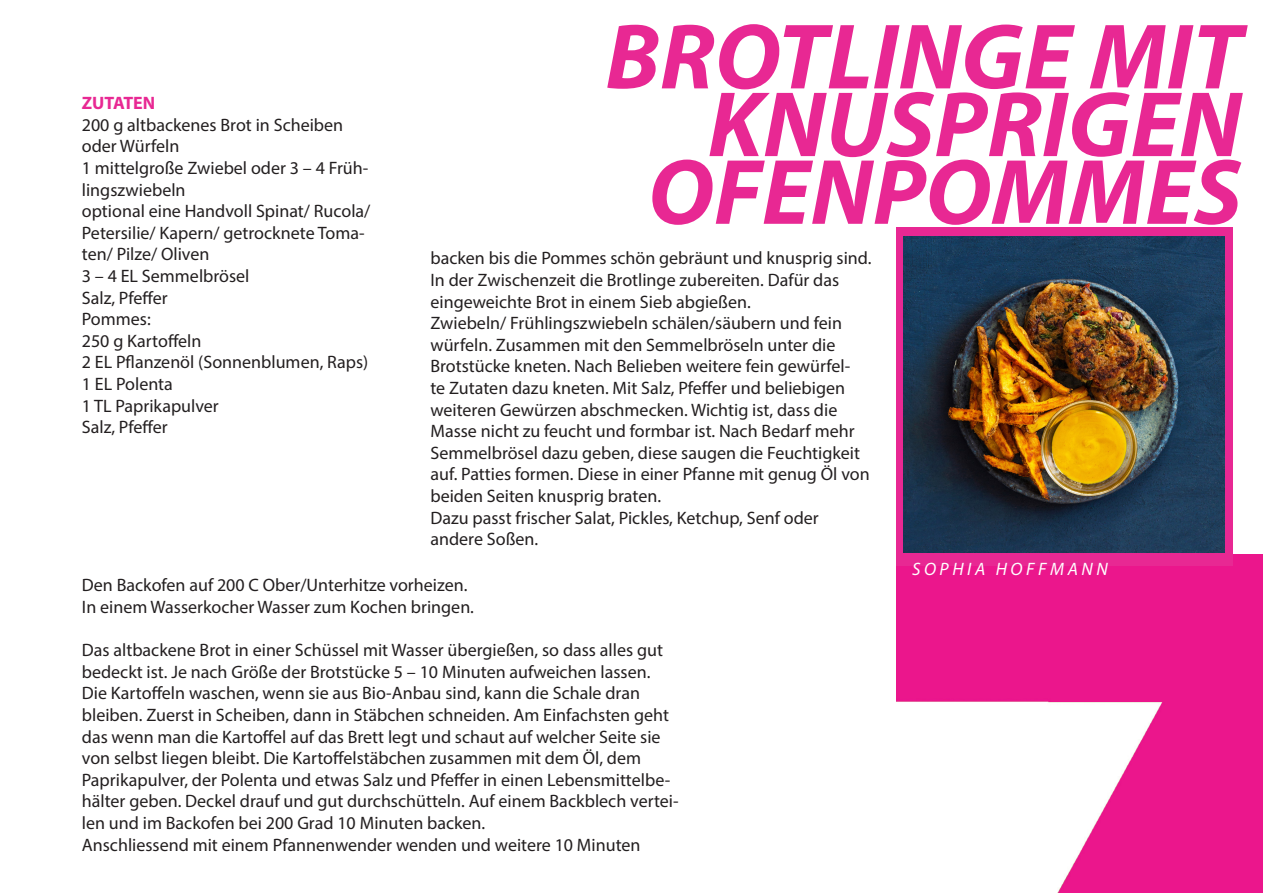
<style>
.page{position:relative;width:1263px;height:893px;background:#fff}
.page>*{position:absolute;margin:0;border:0;box-sizing:border-box;transform-origin:0 0}
.t1{font:italic 700 93.75px/67.7px "Myriad Pro";color:#e82893;text-align:right}
.t2{font:18px/21.6px "Myriad Pro";color:#231f20}
.t3{font:italic 18px "Myriad Pro";letter-spacing:.2em;color:#fff}
.t4{font:700 18px "Myriad Pro";color:#e82893}
</style>
<div class="page">
<img style="left:896px;top:555px;width:367px;height:338px">
<div style="left:896px;top:227px;width:337px;height:338px;background:#e82893"></div>
<img style="left:904px;top:236px;width:321px;height:317px">
<h1 class="t1" style="left:605px;top:20px;width:638px">BROTLINGE MIT<br>KNUSPRIGEN<br>OFENPOMMES</h1>
<p class="t4" style="left:82px;top:91px;width:75px">ZUTATEN</p>
<p class="t2" style="left:82px;top:114px;width:290px">200 g altbackenes Brot in Scheiben oder Würfeln<br>1 mittelgroße Zwiebel oder 3 – 4 Früh&shy;lingszwiebeln<br>optional eine Handvoll Spinat/ Rucola/<br>Petersilie/ Kapern/ getrocknete Toma&shy;ten/ Pilze/ Oliven<br>3 – 4 EL Semmelbrösel<br>Salz, Pfeffer<br>Pommes:<br>250 g Kartoffeln<br>2 EL Pflanzenöl (Sonnenblumen, Raps)<br>1 EL Polenta<br>1 TL Paprikapulver<br>Salz, Pfeffer</p>
<p class="t2" style="left:430px;top:247px;width:443px">backen bis die Pommes schön gebräunt und knusprig sind.<br>In der Zwischenzeit die Brotlinge zubereiten. Dafür das eingeweichte Brot in einem Sieb abgießen.<br>Zwiebeln/ Frühlingszwiebeln schälen/säubern und fein würfeln. Zusammen mit den Semmelbröseln unter die Brotstücke kneten. Nach Belieben weitere fein gewürfel-<br>te Zutaten dazu kneten. Mit Salz, Pfeffer und beliebigen weiteren Gewürzen abschmecken. Wichtig ist, dass die Masse nicht zu feucht und formbar ist. Nach Bedarf mehr Semmelbrösel dazu geben, diese saugen die Feuchtigkeit auf. Patties formen. Diese in einer Pfanne mit genug Öl von beiden Seiten knusprig braten.<br>Dazu passt frischer Salat, Pickles, Ketchup, Senf oder andere Soßen.</p>
<p class="t2" style="left:82px;top:574px;width:394px">Den Backofen auf 200 C Ober/Unterhitze vorheizen.<br>In einem Wasserkocher Wasser zum Kochen bringen.</p>
<p class="t2" style="left:82px;top:639px;width:598px">Das altbackene Brot in einer Schüssel mit Wasser übergießen, so dass alles gut bedeckt ist. Je nach Größe der Brotstücke 5 – 10 Minuten aufweichen lassen.<br>Die Kartoffeln waschen, wenn sie aus Bio-Anbau sind, kann die Schale dran bleiben. Zuerst in Scheiben, dann in Stäbchen schneiden. Am Einfachsten geht das wenn man die Kartoffel auf das Brett legt und schaut auf welcher Seite sie von selbst liegen bleibt. Die Kartoffelstäbchen zusammen mit dem Öl, dem Paprikapulver, der Polenta und etwas Salz und Pfeffer in einen Lebensmittelbe&shy;hälter geben. Deckel drauf und gut durchschütteln. Auf einem Backblech vertei&shy;len und im Backofen bei 200 Grad 10 Minuten backen.<br>Anschliessend mit einem Pfannenwender wenden und weitere 10 Minuten</p>
<p class="t3" style="left:912px;top:558px;width:197px">SOPHIA HOFFMANN</p>
</div>
